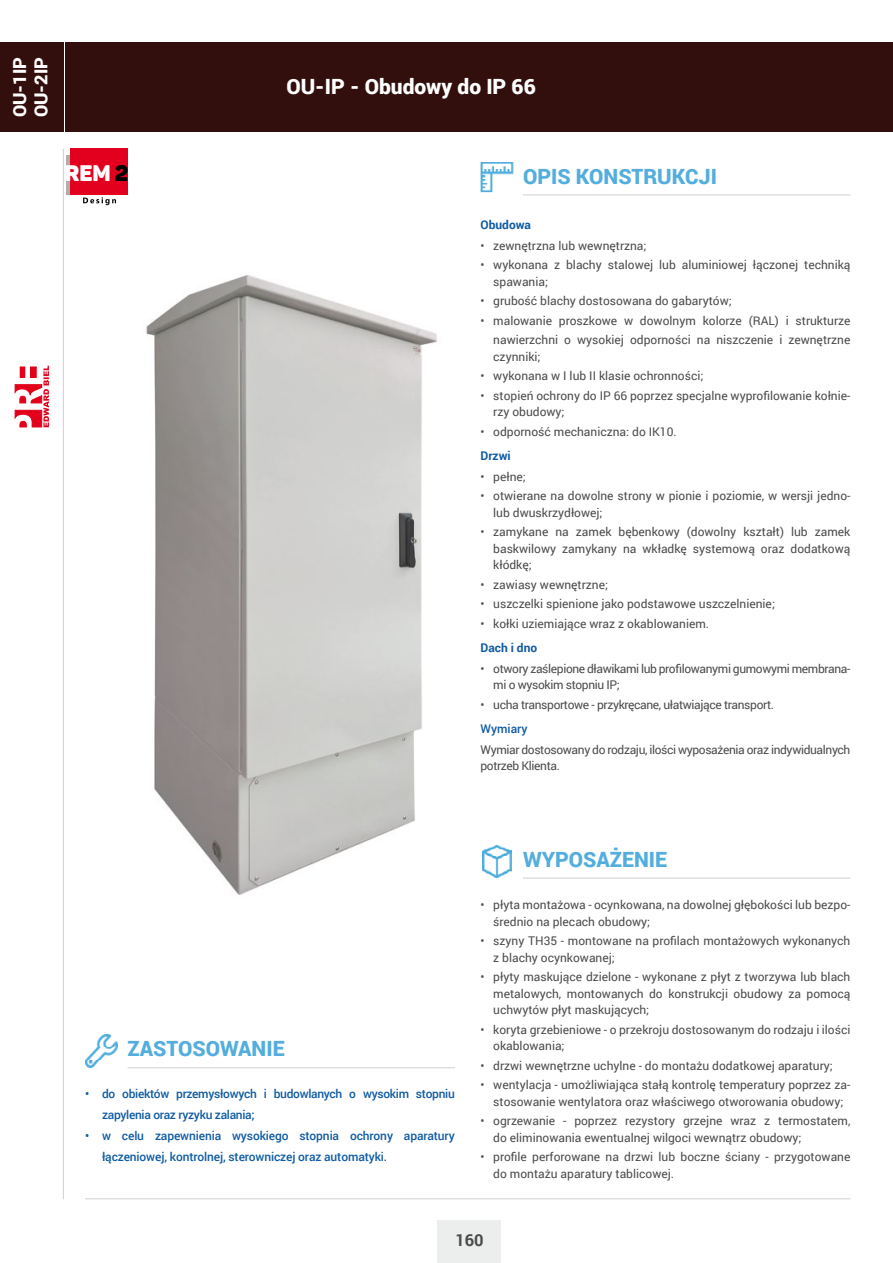
<style>
.page{position:relative;width:893px;height:1263px;background:#fff}
.page>*{position:absolute;margin:0;border:0;box-sizing:border-box;transform-origin:0 0}
.t1{font:22.2px "Panton Black Caps";color:#fff}
.t2{font:900 21px "Roboto";color:#53aedd}
.t3{font:900 21px "Roboto";color:#fff}
.t4{font:900 18px/21.6px "Roboto";color:#fff}
.t5{font:700 16.5px "Roboto";color:#4b4b4d}
.t6{font:12px/16.5px "Roboto";color:#4b4b4d}
.t7{font:12px/16.5px "Roboto";letter-spacing:-.03em;color:#4b4b4d}
.t8{font:500 12px/21px "Roboto";letter-spacing:-.01em;color:#0f5ba3}
.t9{font:700 12px "Roboto";color:#0f5ba3}
.s1{color:#000}
</style>
<div class="page">
<div style="left:437px;top:1220px;width:63px;height:43px;background:#eceded"></div>
<hr style="left:63px;top:149px;width:1px;height:1050px;background:#d0d1d2">
<svg style="left:15px;top:366px;width:34px;height:61px"></svg>
<div style="left:0;top:43px;width:64px;height:89px;background:#320f0d"></div>
<div style="left:66px;top:43px;width:827px;height:89px;background:#320f0d"></div>
<hr style="left:85px;top:1198px;width:765px;height:1px;background:#d0d1d2">
<img style="left:85px;top:1035px;width:32px;height:32px">
<hr style="left:128px;top:1067px;width:327px;height:1px;background:#d0d1d2">
<img style="left:482px;top:845px;width:29px;height:32px">
<hr style="left:523px;top:878px;width:327px;height:1px;background:#d0d1d2">
<hr style="left:523px;top:195px;width:327px;height:1px;background:#d0d1d2">
<img style="left:480px;top:162px;width:34px;height:31px">
<div style="left:66px;top:155px;width:61px;height:39px;background:#b1afab"></div>
<div style="left:70px;top:148px;width:57px;height:46px;background:#e2001e"></div>
<svg style="left:83px;top:197px;width:33px;height:8px"></svg>
<img style="left:146px;top:275px;width:291px;height:620px">
<h3 class="t4" style="left:8px;top:117px;width:62px;rotate:-90deg">OU-1IP<br>OU-2IP</h3>
<h2 class="t3" style="left:286px;top:71px;width:251px">OU-IP - Obudowy do IP 66</h2>
<h1 class="t1" style="left:65px;top:159px;width:65px">REM <span class="s1">2</span></h1>
<h2 class="t2" style="left:523px;top:161px;width:196px">OPIS KONSTRUKCJI</h2>
<p class="t9" style="left:480px;top:216px;width:52px">Obudowa</p>
<p class="t6" style="left:480px;top:237px;width:168px">• zewnętrzna lub wewnętrzna;</p>
<p class="t6" style="left:493px;top:256px;width:359px;text-indent:-13px">• wykonana z blachy stalowej lub aluminiowej łączonej techniką spawania;</p>
<p class="t6" style="left:480px;top:292px;width:253px">• grubość blachy dostosowana do gabarytów;</p>
<p class="t6" style="left:480px;top:310px;width:371px;line-height:19.5px;text-align:right">• malowanie proszkowe w dowolnym kolorze (RAL) i strukturze nawierzchni o wysokiej odporności na niszczenie i zewnętrzne</p>
<p class="t6" style="left:493px;top:348px;width:49px">czynniki;</p>
<p class="t6" style="left:480px;top:367px;width:224px">• wykonana w I lub II klasie ochronności;</p>
<p class="t6" style="left:493px;top:387px;width:359px;text-indent:-13px">• stopień ochrony do IP 66 poprzez specjalne wyprofilowanie kołnie&shy;rzy obudowy;</p>
<p class="t6" style="left:480px;top:423px;width:198px">• odporność mechaniczna: do IK10.</p>
<p class="t9" style="left:480px;top:447px;width:32px">Drzwi</p>
<p class="t6" style="left:480px;top:468px;width:47px">• pełne;</p>
<p class="t6" style="left:493px;top:487px;width:359px;text-indent:-13px">• otwierane na dowolne strony w pionie i poziomie, w wersji jedno&shy;lub dwuskrzydłowej;</p>
<p class="t6" style="left:493px;top:523px;width:359px;text-align:justify;text-indent:-13px">• zamykane na zamek bębenkowy (dowolny kształt) lub zamek baskwilowy zamykany na wkładkę systemową oraz dodatkową kłódkę;</p>
<p class="t6" style="left:480px;top:576px;width:129px">• zawiasy wewnętrzne;</p>
<p class="t6" style="left:480px;top:595px;width:296px">• uszczelki spienione jako podstawowe uszczelnienie;</p>
<p class="t6" style="left:480px;top:615px;width:230px">• kołki uziemiające wraz z okablowaniem.</p>
<p class="t9" style="left:480px;top:639px;width:58px">Dach i dno</p>
<p class="t7" style="left:493px;top:660px;width:359px;text-indent:-13px">• otwory zaślepione dławikami lub profilowanymi gumowymi membrana&shy;mi o wysokim stopniu IP;</p>
<p class="t7" style="left:480px;top:696px;width:295px">• ucha transportowe - przykręcane, ułatwiające transport.</p>
<p class="t8" style="left:480px;top:717px;width:49px">Wymiary</p>
<p class="t7" style="left:480px;top:741px;width:371px">Wymiar dostosowany do rodzaju, ilości wyposażenia oraz indywidualnych potrzeb Klienta.</p>
<h2 class="t2" style="left:128px;top:1034px;width:159px">ZASTOSOWANIE</h2>
<p class="t8" style="left:102px;top:1082px;width:354px;text-indent:-17px">• do obiektów przemysłowych i budowlanych o wysokim stopniu zapylenia oraz ryzyku zalania;</p>
<p class="t8" style="left:102px;top:1124px;width:354px;text-indent:-17px">• w celu zapewnienia wysokiego stopnia ochrony aparatury łączeniowej, kontrolnej, sterowniczej oraz automatyki.</p>
<h2 class="t2" style="left:523px;top:844px;width:146px">WYPOSAŻENIE</h2>
<p class="t6" style="left:493px;top:896px;width:359px;text-indent:-13px">• płyta montażowa - ocynkowana, na dowolnej głębokości lub bezpo&shy;średnio na plecach obudowy;</p>
<p class="t6" style="left:493px;top:932px;width:359px;text-indent:-13px">• szyny TH35 - montowane na profilach montażowych wykonanych z blachy ocynkowanej;</p>
<p class="t6" style="left:493px;top:968px;width:359px;text-align:justify;text-indent:-13px">• płyty maskujące dzielone - wykonane z płyt z tworzywa lub blach metalowych, montowanych do konstrukcji obudowy za pomocą uchwytów płyt maskujących;</p>
<p class="t6" style="left:493px;top:1021px;width:359px;text-indent:-13px">• koryta grzebieniowe - o przekroju dostosowanym do rodzaju i ilości okablowania;</p>
<p class="t6" style="left:480px;top:1057px;width:354px">• drzwi wewnętrzne uchylne - do montażu dodatkowej aparatury;</p>
<p class="t6" style="left:480px;top:1076px;width:371px;text-align:center">• wentylacja - umożliwiająca stałą kontrolę temperatury poprzez za&shy;stosowanie wentylatora oraz właściwego otworowania obudowy;</p>
<p class="t6" style="left:493px;top:1112px;width:359px;text-indent:-13px">• ogrzewanie - poprzez rezystory grzejne wraz z termostatem, do eliminowania ewentualnej wilgoci wewnątrz obudowy;</p>
<p class="t6" style="left:493px;top:1148px;width:359px;text-indent:-13px">• profile perforowane na drzwi lub boczne ściany - przygotowane do montażu aparatury tablicowej.</p>
<h3 class="t5" style="left:455px;top:1228px;width:30px">160</h3>
</div>
